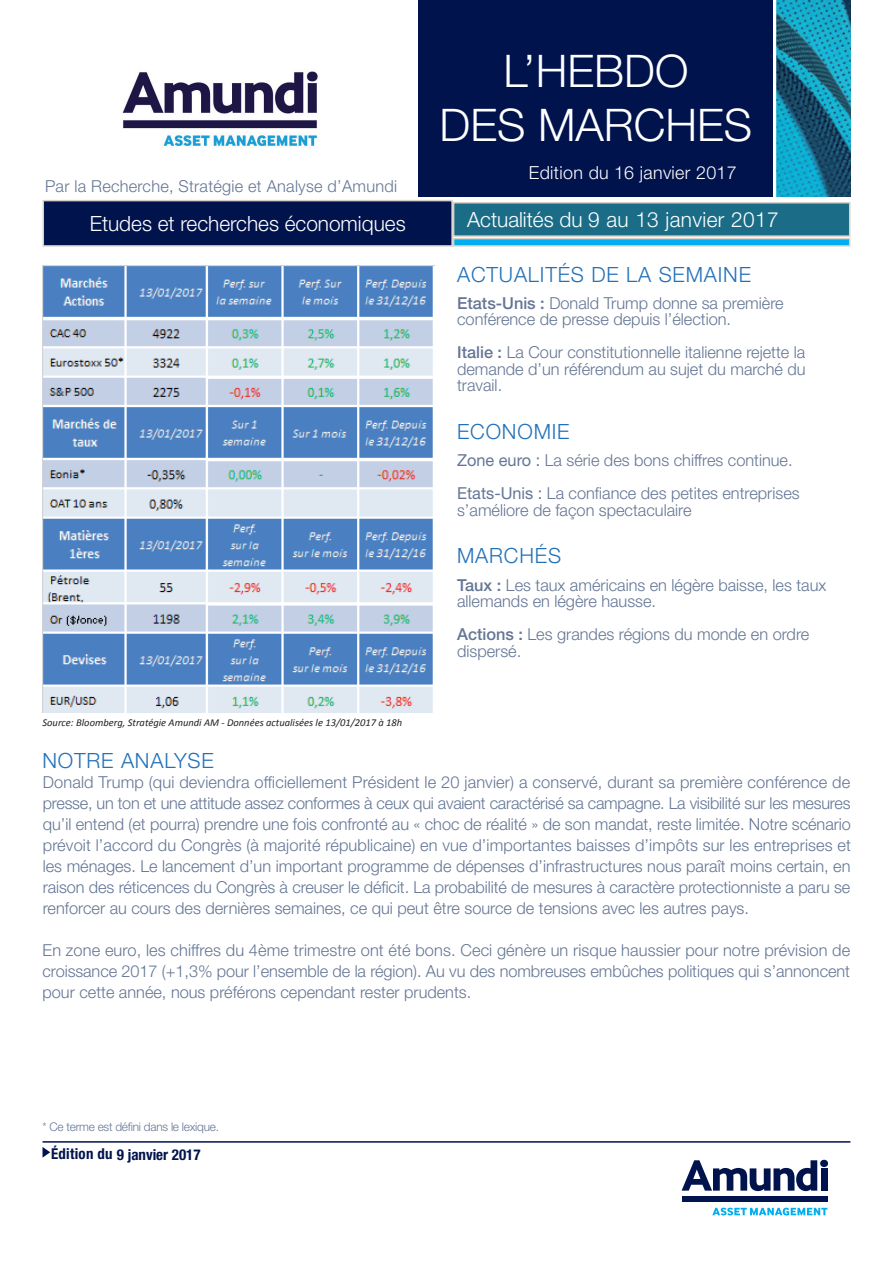
<style>
.page{position:relative;width:893px;height:1263px;background:#fff}
.page>*{position:absolute;margin:0;border:0;box-sizing:border-box;transform-origin:0 0}
.t1{font:300 45px/54px "Helvetica Neue LT Std";color:#fff;text-align:center}
.t2{font:300 21px "Helvetica Neue LT Std";letter-spacing:.04em;color:#2171b9}
.t3{font:300 21px "Helvetica Neue LT Std";color:#fff}
.t4{font:300 21px "Helvetica Neue LT Std";letter-spacing:.02em;color:#fff}
.t5{font:300 18px "Helvetica Neue LT Std";letter-spacing:.02em;color:#fff}
.t6{font:300 16.5px/21px "Helvetica Neue LT Std";color:#647695}
.t7{font:700 condensed 15px "Helvetica Neue LT Std";color:#00134d}
.t8{font:300 12px "Helvetica Neue LT Std";letter-spacing:-.02em;color:#647695}
.t9{font:italic 10.5px "Calibri";color:#231f20}
.s1{font-weight:500}
.s2{font-weight:400}
</style>
<div class="page">
<div style="left:419px;top:0;width:354px;height:196px;background:#00134d"></div>
<hr style="left:43px;top:1141px;width:807px;height:2px;background:#00134d">
<svg style="left:682px;top:1160px;width:135px;height:31px"></svg>
<div style="left:820px;top:1160px;width:8px;height:7px;background:#00134d;border-radius:50%"></div>
<div style="left:821px;top:1168px;width:6px;height:22px;background:#00134d"></div>
<div style="left:682px;top:1196px;width:145px;height:6px;background:#00134d"></div>
<svg style="left:712px;top:1207px;width:115px;height:9px"></svg>
<svg style="left:43px;top:1147px;width:7px;height:11px"></svg>
<img style="left:776px;top:0;width:74px;height:196px">
<img style="left:122px;top:71px;width:197px;height:76px">
<div style="left:43px;top:201px;width:409px;height:45px;background:#00134d"></div>
<div style="left:43px;top:200px;width:410px;height:47px;border:2px solid #d9d1c8"></div>
<div style="left:453px;top:238px;width:397px;height:9px;background:#00aeef;border:2px solid #d9d1c8"></div>
<div style="left:454px;top:203px;width:396px;height:33px;background:#1b6d87"></div>
<div style="left:453px;top:202px;width:397px;height:35px;border:2px solid #d9d1c8"></div>
<img style="left:43px;top:266px;width:390px;height:446px">
<p class="t6" style="left:45px;top:175px;width:354px">Par la Recherche, Stratégie et Analyse d’Amundi</p>
<h1 class="t1" style="left:440px;top:43px;width:314px">L’HEBDO<br>DES MARCHES</h1>
<p class="t5" style="left:529px;top:162px;width:210px">Edition du 16 janvier 2017</p>
<p class="t3" style="left:90px;top:210px;width:318px">Etudes et recherches économiques</p>
<p class="t4" style="left:467px;top:207px;width:313px">Actualités du 9 au 13 janvier 2017</p>
<p class="t9" style="left:43px;top:715px;width:361px">Source: Bloomberg, Stratégie Amundi AM - Données actualisées le 13/01/2017 à 18h</p>
<p class="t2" style="left:43px;top:747px;width:173px">NOTRE ANALYSE</p>
<p class="t2" style="left:457px;top:261px;width:295px">ACTUALITÉS DE LA SEMAINE</p>
<p class="t6" style="left:457px;top:294px;width:328px;line-height:16.5px"><span class="s1">Etats-Unis :</span> Donald Trump donne sa première conférence de presse depuis l’élection.</p>
<p class="t6" style="left:457px;top:344px;width:350px;line-height:16.5px;text-align:justify"><span class="s1">Italie :</span> La Cour constitutionnelle italienne rejette la demande d’un référendum au sujet du marché du travail.</p>
<p class="t2" style="left:457px;top:419px;width:114px">ECONOMIE</p>
<p class="t6" style="left:457px;top:443px;width:344px;line-height:33px"><span class="s2">Zone euro :</span> La série des bons chiffres continue.<br><span class="s2">Etats-Unis :</span> La confiance des petites entreprises</p>
<p class="t6" style="left:457px;top:499px;width:236px">s’améliore de façon spectaculaire</p>
<p class="t2" style="left:457px;top:543px;width:105px">MARCHÉS</p>
<p class="t6" style="left:457px;top:576px;width:371px;line-height:16.5px"><span class="s1">Taux :</span> Les taux américains en légère baisse, les taux allemands en légère hausse.</p>
<p class="t6" style="left:457px;top:626px;width:354px;line-height:16.5px"><span class="s1">Actions :</span> Les grandes régions du monde en ordre dispersé.</p>
<p class="t6" style="left:43px;top:771px;width:810px;text-align:justify">Donald Trump (qui deviendra officiellement Président le 20 janvier) a conservé, durant sa première conférence de presse, un ton et une attitude assez conformes à ceux qui avaient caractérisé sa campagne. La visibilité sur les mesures qu’il entend (et pourra) prendre une fois confronté au « choc de réalité » de son mandat, reste limitée. Notre scénario prévoit l’accord du Congrès (à majorité républicaine) en vue d’importantes baisses d’impôts sur les entreprises et les ménages. Le lancement d’un important programme de dépenses d’infrastructures nous paraît moins certain, en raison des réticences du Congrès à creuser le déficit. La probabilité de mesures à caractère protectionniste a paru se renforcer au cours des dernières semaines, ce qui peut être source de tensions avec les autres pays.</p>
<p class="t6" style="left:43px;top:939px;width:809px;text-align:justify">En zone euro, les chiffres du 4ème trimestre ont été bons. Ceci génère un risque haussier pour notre prévision de croissance 2017 (+1,3% pour l’ensemble de la région). Au vu des nombreuses embûches politiques qui s’annoncent pour cette année, nous préférons cependant rester prudents.</p>
<p class="t8" style="left:43px;top:1119px;width:178px">* Ce terme est défini dans le lexique.</p>
<p class="t7" style="left:51px;top:1145px;width:151px">Édition du 9 janvier 2017</p>
</div>
